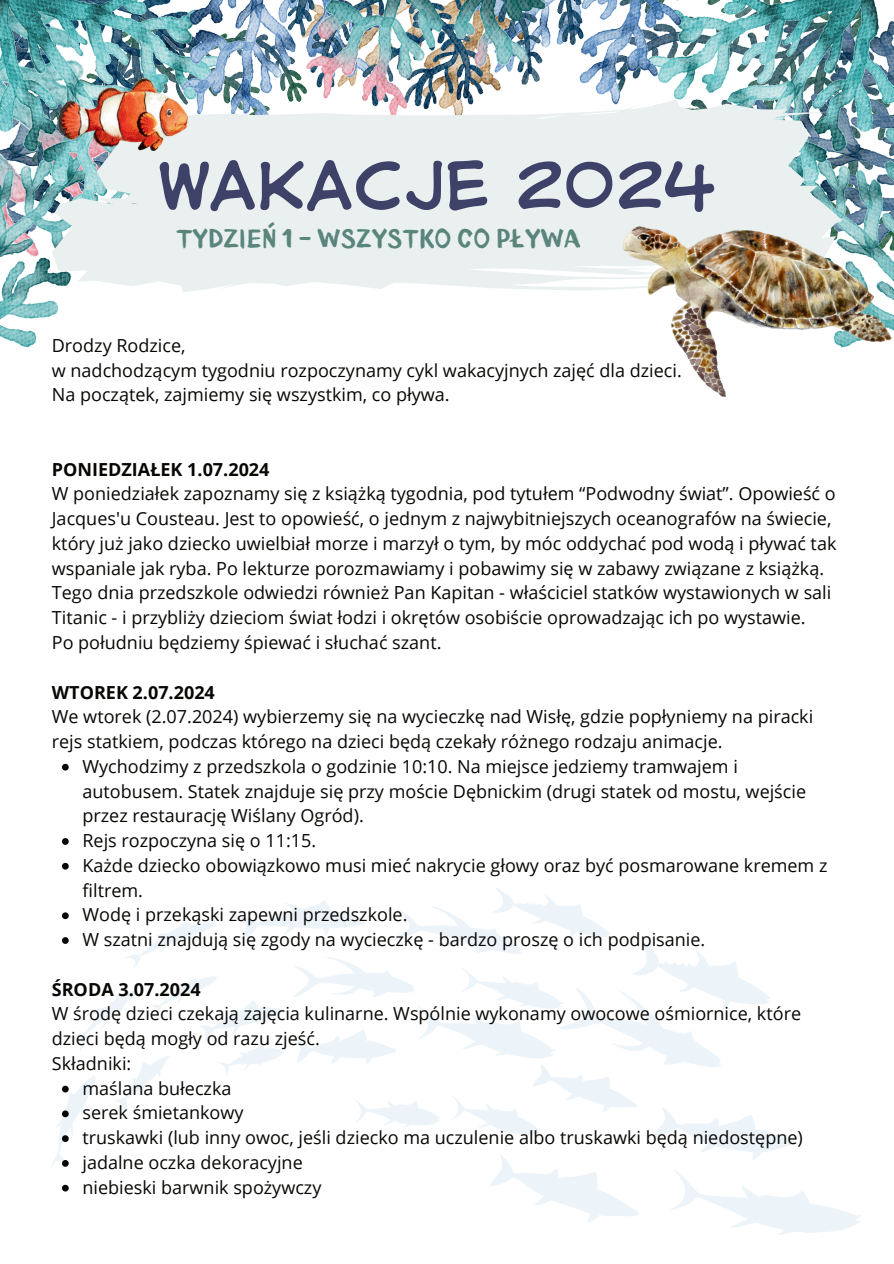
<style>
.page{position:relative;width:894px;height:1264px;background:#fff}
.page>*{position:absolute;margin:0;border:0;box-sizing:border-box;transform-origin:0 0}
.t1{font:58.5px "CC Samaritan";color:#3f4268}
.t2{font:700 25.5px "Blushes";color:#5a857a}
.t3{font:18px/24.8px "Open Sans";color:#080704}
.t4{font:700 18px "Open Sans";color:#080704}
</style>
<div class="page">
<img style="left:0;top:0;width:893px;height:348px">
<img style="left:71px;top:99px;width:737px;height:88px">
<svg style="left:97px;top:107px;width:731px;height:80px;background:#e4ecec"></svg>
<svg style="left:117px;top:172px;width:724px;height:54px;background:#dfe9ea"></svg>
<svg style="left:52px;top:187px;width:727px;height:105px;background:#e9efef"></svg>
<img style="left:59px;top:78px;width:128px;height:72px">
<img style="left:622px;top:226px;width:268px;height:170px">
<img style="left:52px;top:888px;width:809px;height:346px">
<svg style="left:62px;top:763px;width:7px;height:7px"></svg>
<svg style="left:62px;top:838px;width:7px;height:6px"></svg>
<svg style="left:62px;top:862px;width:7px;height:7px"></svg>
<svg style="left:62px;top:912px;width:7px;height:7px"></svg>
<svg style="left:62px;top:937px;width:7px;height:6px"></svg>
<svg style="left:62px;top:1085px;width:7px;height:7px"></svg>
<svg style="left:62px;top:1110px;width:7px;height:7px"></svg>
<svg style="left:62px;top:1135px;width:7px;height:6px"></svg>
<svg style="left:62px;top:1159px;width:7px;height:7px"></svg>
<svg style="left:62px;top:1184px;width:7px;height:7px"></svg>
<h1 class="t1" style="left:158px;top:148px;width:557px">WAKACJE 2024</h1>
<h2 class="t2" style="left:176px;top:221px;width:406px">TYDZIEŃ 1 - WSZYSTKO CO PŁYWA</h2>
<p class="t3" style="left:52px;top:332px;width:631px">Drodzy Rodzice,<br>w nadchodzącym tygodniu rozpoczynamy cykl wakacyjnych zajęć dla dzieci.<br>Na początek, zajmiemy się wszystkim, co pływa.</p>
<p class="t4" style="left:52px;top:456px;width:219px">PONIEDZIAŁEK 1.07.2024</p>
<p class="t3" style="left:52px;top:481px;width:785px">W poniedziałek zapoznamy się z książką tygodnia, pod tytułem “Podwodny świat”. Opowieść o Jacques'u Cousteau. Jest to opowieść, o jednym z najwybitniejszych oceanografów na świecie, który już jako dziecko uwielbiał morze i marzył o tym, by móc oddychać pod wodą i pływać tak wspaniale jak ryba. Po lekturze porozmawiamy i pobawimy się w zabawy związane z książką.<br>Tego dnia przedszkole odwiedzi również Pan Kapitan - właściciel statków wystawionych w sali Titanic - i przybliży dzieciom świat łodzi i okrętów osobiście oprowadzając ich po wystawie.<br>Po południu będziemy śpiewać i słuchać szant.</p>
<p class="t4" style="left:52px;top:679px;width:164px">WTOREK 2.07.2024</p>
<p class="t3" style="left:52px;top:704px;width:762px">We wtorek (2.07.2024) wybierzemy się na wycieczkę nad Wisłę, gdzie popłyniemy na piracki</p>
<p class="t3" style="left:52px;top:728px;width:672px">rejs statkiem, podczas którego na dzieci będą czekały różnego rodzaju animacje.</p>
<p class="t3" style="left:82px;top:753px;width:656px">Wychodzimy z przedszkola o godzinie 10:10. Na miejsce jedziemy tramwajem i</p>
<p class="t3" style="left:82px;top:778px;width:725px">autobusem. Statek znajduje się przy moście Dębnickim (drugi statek od mostu, wejście</p>
<p class="t3" style="left:82px;top:803px;width:283px">przez restaurację Wiślany Ogród).</p>
<p class="t3" style="left:82px;top:827px;width:235px">Rejs rozpoczyna się o 11:15.</p>
<p class="t3" style="left:82px;top:852px;width:746px">Każde dziecko obowiązkowo musi mieć nakrycie głowy oraz być posmarowane kremem z</p>
<p class="t3" style="left:82px;top:877px;width:62px">filtrem.</p>
<p class="t3" style="left:82px;top:902px;width:326px">Wodę i przekąski zapewni przedszkole.</p>
<p class="t3" style="left:82px;top:926px;width:624px">W szatni znajdują się zgody na wycieczkę - bardzo proszę o ich podpisanie.</p>
<p class="t4" style="left:52px;top:976px;width:150px">ŚRODA 3.07.2024</p>
<p class="t3" style="left:52px;top:1001px;width:750px">W środę dzieci czekają zajęcia kulinarne. Wspólnie wykonamy owocowe ośmiornice, które</p>
<p class="t3" style="left:52px;top:1025px;width:269px">dzieci będą mogły od razu zjeść.</p>
<p class="t3" style="left:52px;top:1050px;width:81px">Składniki:</p>
<p class="t3" style="left:82px;top:1075px;width:150px">maślana bułeczka</p>
<p class="t3" style="left:82px;top:1100px;width:163px">serek śmietankowy</p>
<p class="t3" style="left:82px;top:1124px;width:721px">truskawki (lub inny owoc, jeśli dziecko ma uczulenie albo truskawki będą niedostępne)</p>
<p class="t3" style="left:82px;top:1149px;width:222px">jadalne oczka dekoracyjne</p>
<p class="t3" style="left:82px;top:1174px;width:240px">niebieski barwnik spożywczy</p>
</div>
